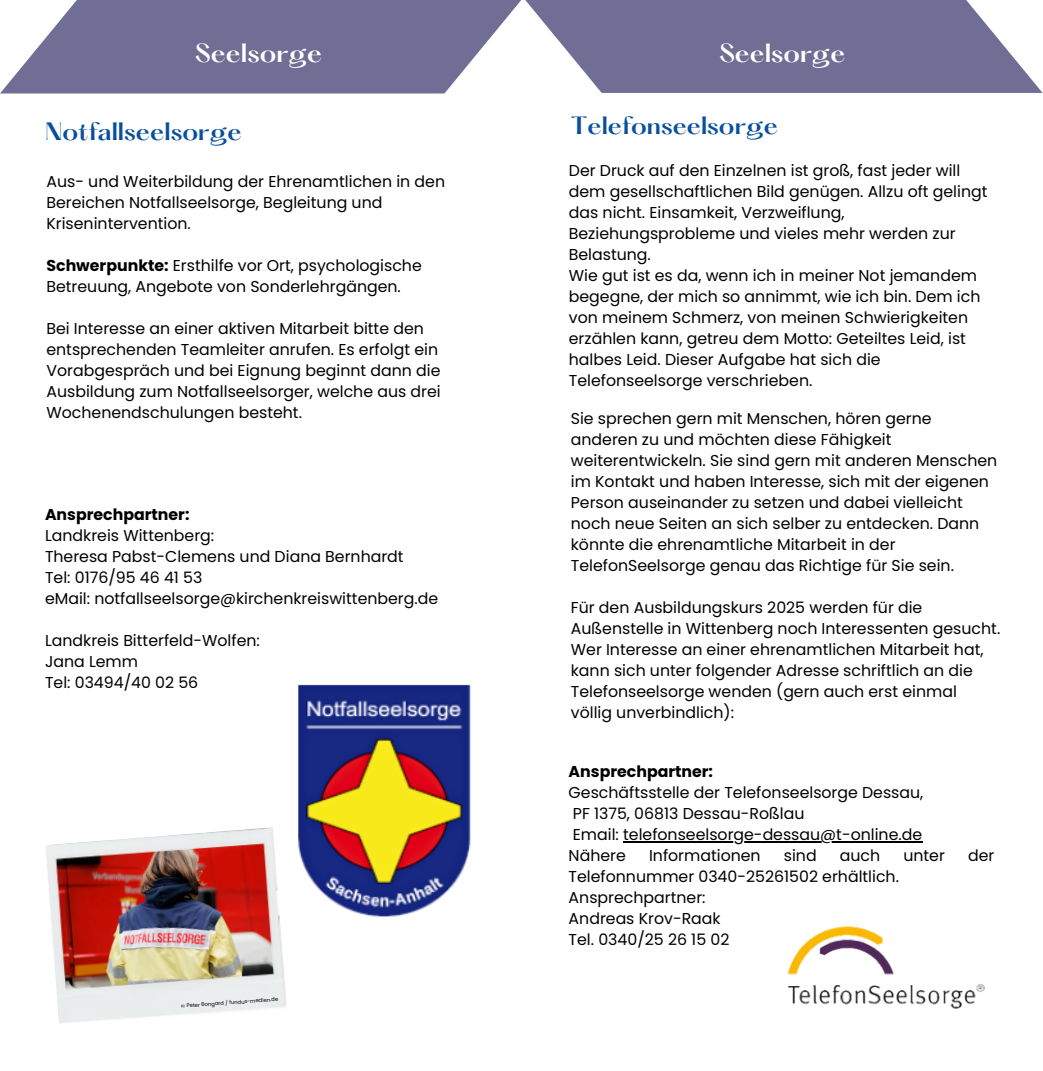
<style>
.page{position:relative;width:1043px;height:1071px;background:#fff}
.page>*{position:absolute;margin:0;border:0;box-sizing:border-box;transform-origin:0 0}
.t1{font:600 23.1px "Hatton";color:#fff}
.t2{font:600 22.93px "Hatton";color:#fff}
.t3{font:600 22.05px "Hatton";color:#084f9d}
.t4{font:600 21.88px "Hatton";color:#084f9d}
.t5{font:15.75px/21px "Poppins";color:#000}
.t6{font:5.25px "Poppins";color:#000}
.s1{font-weight:700}
</style>
<div class="page">
<svg style="left:0;top:0;width:521px;height:93px;background:#8583a4"></svg>
<img style="left:298px;top:684px;width:173px;height:233px">
<img style="left:46px;top:827px;width:241px;height:197px">
<svg style="left:525px;top:0;width:517px;height:93px;background:#8583a4"></svg>
<hr style="left:623px;top:842px;width:298px;height:1px;background:#000">
<img style="left:787px;top:926px;width:198px;height:83px">
<h1 class="t1" style="left:195px;top:42px;width:129px">Seelsorge</h1>
<h1 class="t3" style="left:45px;top:121px;width:198px">Notfallseelsorge</h1>
<h1 class="t5" style="left:46px;top:171px;width:400px">Aus- und Weiterbildung der Ehrenamtlichen in den<br>Bereichen Notfallseelsorge, Begleitung und<br>Krisenintervention.</h1>
<h2 class="t5" style="left:46px;top:255px;width:377px"><span class="s1">Schwerpunkte:</span> Ersthilfe vor Ort, psychologische<br>Betreuung, Angebote von Sonderlehrgä ngen.</h2>
<h2 class="t5" style="left:46px;top:318px;width:396px">Bei Interesse an einer aktiven Mitarbeit bitte den entsprechenden Teamleiter anrufen. Es erfolgt ein Vorabgespräch und bei Eignung beginnt dann die Ausbildung zum Notfallseelsorger, welche aus drei Wochenendschulungen besteht.</h2>
<h2 class="t5" style="left:45px;top:504px;width:394px"><span class="s1">Ansprechpartner:<br></span>Landkreis Wittenberg:<br>Theresa Pabst-Clemens und Diana Bernhardt<br>Tel: 0176/95 46 41 53<br>eMail: notfallseelsorge@kirchenkreiswittenberg.de</h2>
<h2 class="t5" style="left:45px;top:630px;width:216px">Landkreis Bitterfeld-Wolfen:<br>Jana Lemm<br>Tel: 03494/40 02 56</h2>
<p class="t6" style="left:181px;top:1002px;width:99px;rotate:-4deg">© Peter Bongard / fundus-medien.de</p>
<p class="t2" style="left:718px;top:42px;width:128px">Seelsorge</p>
<p class="t4" style="left:570px;top:115px;width:208px">Telefonseelsorge</p>
<h1 class="t5" style="left:568px;top:160px;width:420px">Der Druck auf den Einzelnen ist groß, fast jeder will dem gesellschaftlichen Bild genügen. Allzu oft gelingt das nicht. Einsamkeit, Verzweiflung, Beziehungsprobleme und vieles mehr werden zur Belastung.<br>Wie gut ist es da, wenn ich in meiner Not jemandem begegne, der mich so annimmt, wie ich bin. Dem ich von meinem Schmerz, von meinen Schwierigkeiten erzählen kann, getreu dem Motto: Geteiltes Leid, ist halbes Leid. Dieser Aufgabe hat sich die Telefonseelsorge verschrieben.</h1>
<h2 class="t5" style="left:570px;top:408px;width:428px">Sie sprechen gern mit Menschen, hören gerne anderen zu und möchten diese Fähigkeit weiterentwickeln. Sie sind gern mit anderen Menschen im Kontakt und haben Interesse, sich mit der eigenen Person auseinander zu setzen und dabei vielleicht noch neue Seiten an sich selber zu entdecken. Dann könnte die ehrenamtliche Mitarbeit in der TelefonSeelsorge genau das Richtige für Sie sein.</h2>
<h2 class="t5" style="left:570px;top:597px;width:431px">Fü r den Ausbildungskurs 2025 werden fü r die Außenstelle in Wittenberg noch Interessenten gesucht.<br>Wer Interesse an einer ehrenamtlichen Mitarbeit hat, kann sich unter folgender Adresse schriftlich an die Telefonseelsorge wenden (gern auch erst einmal völlig unverbindlich):</h2>
<h2 class="t5" style="left:568px;top:761px;width:356px"><span class="s1">Ansprechpartner:<br></span>Geschäftsstelle der Telefonseelsorge Dessau, PF 1375, 06813 Dessau-Roßlau<br>Email: telefonseelsorge-dessau@t-online.de</h2>
<h2 class="t5" style="left:568px;top:845px;width:59px">Nähere</h2>
<h2 class="t5" style="left:648px;top:845px;width:113px">Informationen</h2>
<h2 class="t5" style="left:783px;top:845px;width:34px">sind</h2>
<h2 class="t5" style="left:839px;top:845px;width:42px">auch</h2>
<h2 class="t5" style="left:903px;top:845px;width:43px">unter</h2>
<h2 class="t5" style="left:967px;top:845px;width:28px">der</h2>
<h2 class="t5" style="left:568px;top:866px;width:332px">Telefonnummer 0340-25261502 erhältlich.<br>Ansprechpartner:<br>Andreas Krov-Raak<br>Tel. 0340/25 26 15 02</h2>
</div>
